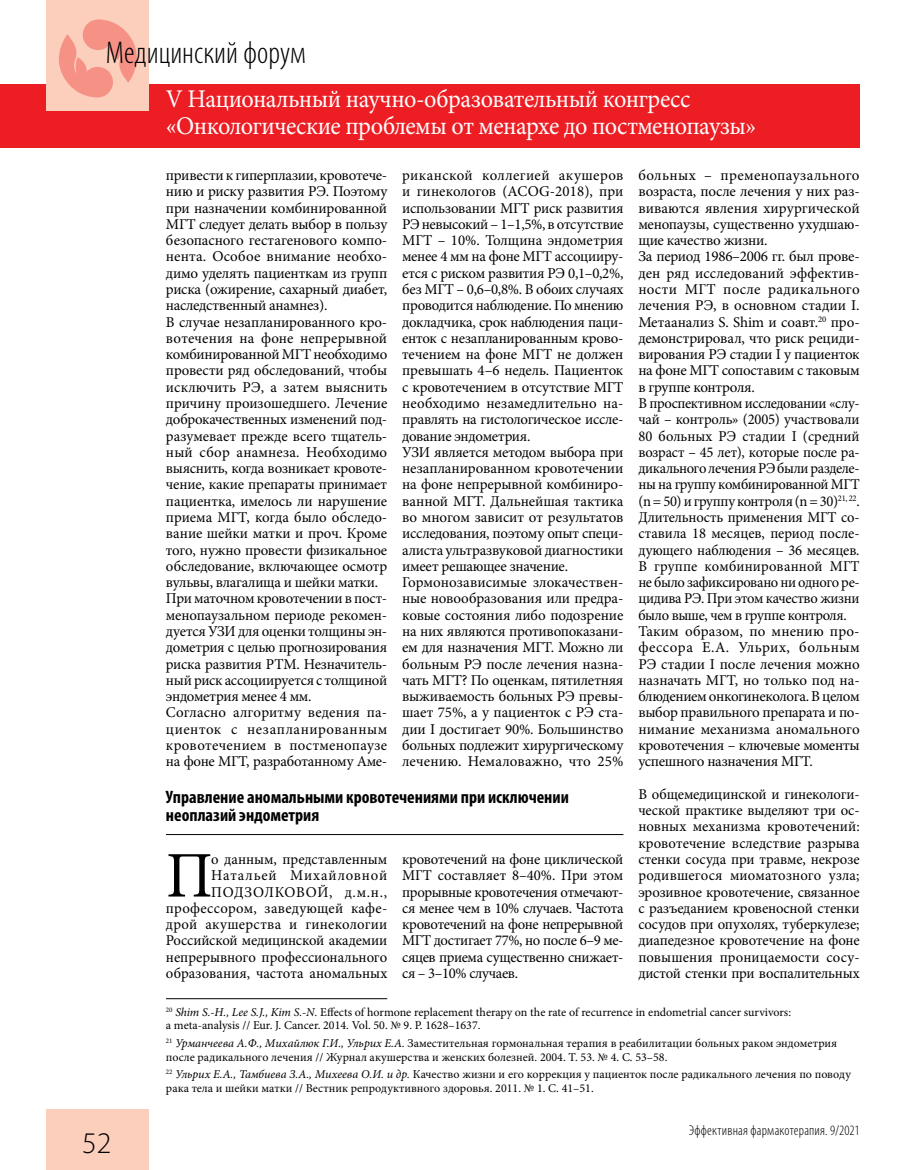
<style>
.page{position:relative;width:915px;height:1170px;background:#fff}
.page>*{position:absolute;margin:0;border:0;box-sizing:border-box;transform-origin:0 0}
.t1{font:65.1px "Minion Pro";color:#000}
.t2{font:300 condensed 31.5px "Myriad Pro";color:#000}
.t3{font:300 30px "Myriad Pro";color:#000}
.t4{font:25.5px/27px "Minion Pro";letter-spacing:-.02em;color:#fff;scale:.95 1}
.t5{font:700 condensed 18px/18px "Myriad Pro";color:#000}
.t6{font:15px/16.4px "Minion Pro";letter-spacing:-.01em;color:#000}
.t7{font:15px/16.4px "Minion Pro";letter-spacing:.01em;color:#000;text-align:right}
.t8{font:300 condensed 14.25px "Myriad Pro";letter-spacing:.015em;color:#000}
.t9{font:12px/13.5px "Minion Pro";color:#000}
.s1{font-style:italic}
</style>
<div class="page">
<div style="left:0;top:84px;width:859px;height:63px;background:#ed1d24"></div>
<div style="left:47px;top:0;width:102px;height:111px;background:#fccebc"></div>
<div style="left:47px;top:1108px;width:102px;height:61px;background:#fccebc"></div>
<svg style="left:59px;top:19px;width:78px;height:79px"></svg>
<hr style="left:166px;top:834px;width:457px;height:1px;background:#000">
<hr style="left:166px;top:998px;width:221px;height:1px;background:#000">
<h2 class="t2" style="left:106px;top:34px;width:201px">Медицинский форум</h2>
<h3 class="t4" style="left:166px;top:85px;width:622px">V Национальный научно-образовательный конгресс «Онкологические проблемы от менархе до постменопаузы»</h3>
<h3 class="t3" style="left:82px;top:1125px;width:31px">52</h3>
<p class="t6" style="left:166px;top:167px;width:223px">привести к гиперплазии, кровотече&shy;нию и риску развития РЭ. Поэтому при назначении комбинированной<br>МГТ следует делать выбор в пользу безопасного гестагенового компо&shy;нента. Особое внимание необхо&shy;димо уделять пациенткам из групп риска (ожирение, сахарный диабет, наследственный анамнез).<br>В случае незапланированного кро&shy;вотечения на фоне непрерывной комбинированной МГТ необходимо провести ряд обследований, чтобы исключить РЭ, а затем выяснить причину произошедшего. Лечение доброкачественных изменений под&shy;разумевает прежде всего тщатель&shy;ный сбор анамнеза. Необходимо выяснить, когда возникает кровоте&shy;чение, какие препараты принимает пациентка, имелось ли нарушение приема МГТ, когда было обследо&shy;вание шейки матки и проч. Кроме того, нужно провести физикальное обследование, включающее осмотр вульвы, влагалища и шейки матки.<br>При маточном кровотечении в пост&shy;менопаузальном периоде рекомен&shy;дуется УЗИ для оценки толщины эн&shy;дометрия с целью прогнозирования риска развития РТМ. Незначитель&shy;ный риск ассоциируется с толщиной эндометрия менее 4 мм.<br>Согласно алгоритму ведения па&shy;циенток с незапланированным кровотечением в постменопаузе на фоне МГТ, разработанному Аме-</p>
<p class="t6" style="left:402px;top:167px;width:223px">риканской коллегией акушеров и гинекологов (ACOG-2018), при использовании МГТ риск развития<br>РЭ невысокий – 1–1,5%, в отсутствие<br>МГТ – 10%. Толщина эндометрия менее 4 мм на фоне МГТ ассоцииру&shy;ется с риском развития РЭ 0,1–0,2%, без МГТ – 0,6–0,8%. В обоих случаях проводится наблюдение. По мнению докладчика, срок наблюдения паци&shy;енток с незапланированным крово&shy;течением на фоне МГТ не должен превышать 4–6 недель. Пациенток с кровотечением в отсутствие МГТ необходимо незамедлительно на&shy;правлять на гистологическое иссле&shy;дование эндометрия.<br>УЗИ является методом выбора при незапланированном кровотечении на фоне непрерывной комбиниро&shy;ванной МГТ. Дальнейшая тактика во многом зависит от результатов исследования, поэтому опыт специ&shy;алиста ультразвуковой диагностики имеет решающее значение.<br>Гормонозависимые злокачествен&shy;ные новообразования или предра&shy;ковые состояния либо подозрение на них являются противопоказани&shy;ем для назначения МГТ. Можно ли больным РЭ после лечения назна&shy;чать МГТ? По оценкам, пятилетняя выживаемость больных РЭ превы&shy;шает 75%, а у пациенток с РЭ ста&shy;дии I достигает 90%. Большинство больных подлежит хирургическому лечению. Немаловажно, что 25%</p>
<p class="t6" style="left:638px;top:167px;width:223px">больных – пременопаузального возраста, после лечения у них раз&shy;виваются явления хирургической менопаузы, существенно ухудшаю&shy;щие качество жизни.<br>За период 1986–2006 гг. был прове&shy;ден ряд исследований эффектив&shy;ности МГТ после радикального лечения РЭ, в основном стадии I.<br>Метаанализ S. Shim и соавт.<sup>20</sup> про&shy;демонстрировал, что риск рециди&shy;вирования РЭ стадии I у пациенток на фоне МГТ сопоставим с таковым в группе контроля.<br>В проспективном исследовании «слу&shy;чай – контроль» (2005) участвовали<br>80 больных РЭ стадии I (средний возраст – 45 лет), которые после ра&shy;дикального лечения РЭ были разделе&shy;ны на группу комбинированной МГТ (n = 50) и группу контроля (n = 30)<sup>21,</sup> <sup>22</sup>.<br>Длительность применения МГТ со&shy;ставила 18 месяцев, период после&shy;дующего наблюдения – 36 месяцев.<br>В группе комбинированной МГТ не было зафиксировано ни одного ре&shy;цидива РЭ. При этом качество жизни было выше, чем в группе контроля.<br>Таким образом, по мнению про&shy;фессора Е.А. Ульрих, больным<br>РЭ стадии I после лечения можно назначать МГТ, но только под на&shy;блюдением онкогинеколога. В целом выбор правильного препарата и по&shy;нимание механизма аномального кровотечения – ключевые моменты успешного назначения МГТ.</p>
<p class="t5" style="left:166px;top:788px;width:404px">Управление аномальными кровотечениями при исключении неоплазий эндометрия</p>
<h1 class="t1" style="left:166px;top:832px;width:48px">П</h1>
<p class="t6" style="left:638px;top:786px;width:223px;text-align:justify">В общемедицинской и гинекологи&shy;ческой практике выделяют три ос&shy;новных механизма кровотечений: кровотечение вследствие разрыва стенки сосуда при травме, некрозе родившегося миоматозного узла; эрозивное кровотечение, связанное с разъеданием кровеносной стенки сосудов при опухолях, туберкулезе; диапедезное кровотечение на фоне повышения проницаемости сосу&shy;дистой стенки при воспалительных</p>
<p class="t9" style="left:166px;top:1005px;width:626px"><sup>20</sup> <span class="s1">Shim S.-H., Lee S.J., Kim S.-N.</span> Effects of hormone replacement therapy on the rate of recurrence in endometrial cancer survivors: a meta-analysis // Eur. J. Cancer. 2014. Vol. 50. № 9. P. 1628–1637.</p>
<p class="t9" style="left:166px;top:1036px;width:672px"><sup>21</sup> <span class="s1">Урманчеева А.Ф., Михайлюк Г.И., Ульрих Е.А.</span> Заместительная гормональная терапия в реабилитации больных раком эндометрия после радикального лечения // Журнал акушерства и женских болезней. 2004. Т. 53. № 4. С. 53–58.</p>
<p class="t9" style="left:166px;top:1067px;width:686px"><sup>22</sup> <span class="s1">Ульрих Е.А., Тамбиева З.А., Михеева О.И. и др.</span> Качество жизни и его коррекция у пациенток после радикального лечения по поводу рака тела и шейки матки // Вестник репродуктивного здоровья. 2011. № 1. С. 41–51.</p>
<p class="t7" style="left:166px;top:851px;width:223px">о данным, представленным<br>Натальей Михайловной<br>ПОДЗОЛКОВОЙ, д.м.н., профессором, заведующей кафе&shy;дрой акушерства и гинекологии<br>Российской медицинской академии непрерывного профессионального образования, частота аномальных</p>
<p class="t6" style="left:402px;top:851px;width:223px;text-align:justify">кровотечений на фоне циклической МГТ составляет 8–40%. При этом прорывные кровотечения отмечают&shy;ся менее чем в 10% случаев. Частота кровотечений на фоне непрерывной МГТ достигает 77%, но после 6–9 ме&shy;сяцев приема существенно снижает&shy;ся – 3–10% случаев.</p>
<p class="t8" style="left:688px;top:1121px;width:172px">Эффективная фармакотерапия. 9/2021</p>
</div>
